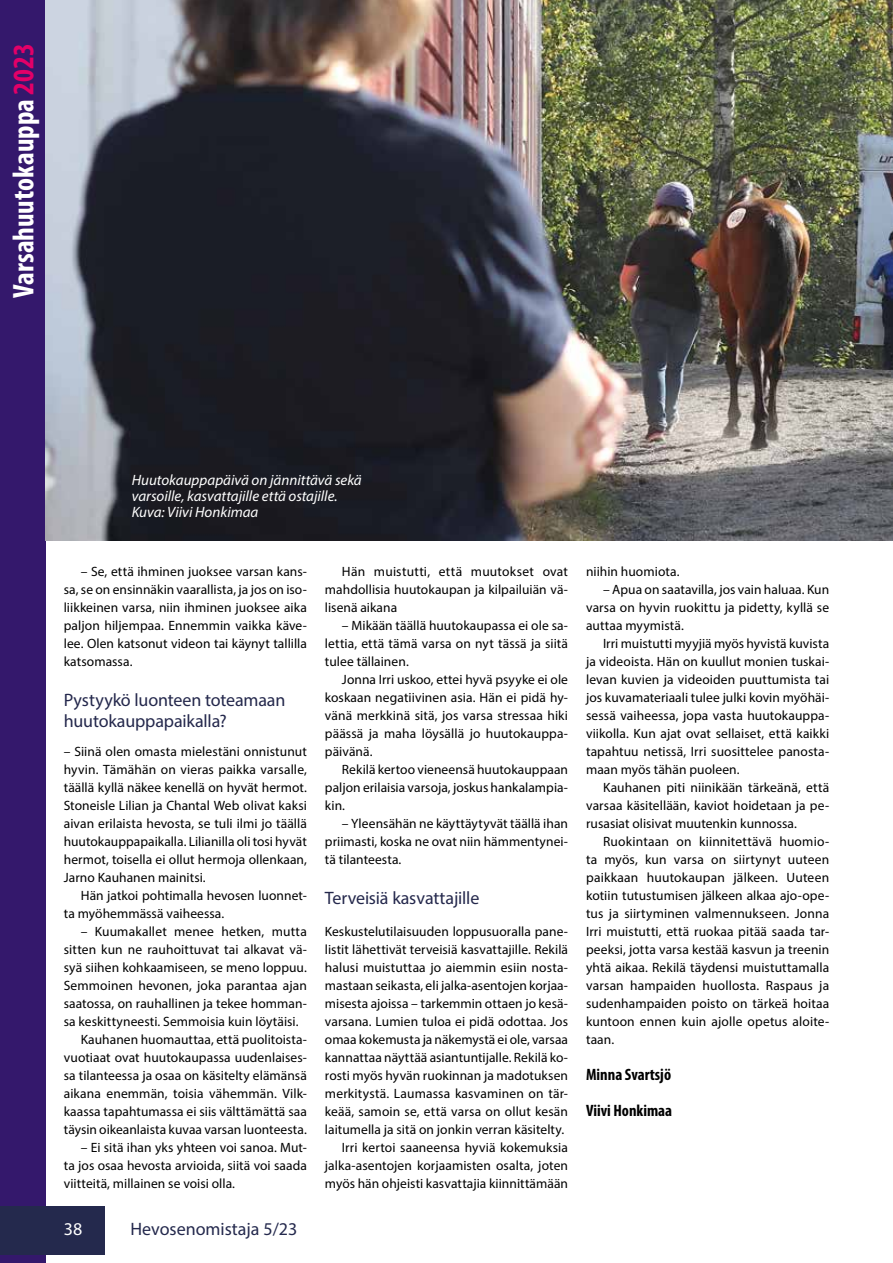
<style>
.page{position:relative;width:893px;height:1263px;background:#fff}
.page>*{position:absolute;margin:0;border:0;box-sizing:border-box;transform-origin:0 0}
.t1{font:700 condensed 30px "Myriad Pro";color:#fff}
.t2{font:18px/21.6px "Myriad Pro";letter-spacing:-.01em;color:#24284c}
.t3{font:18px "Myriad Pro";color:#24294d}
.t4{font:18px "Myriad Pro";color:#fff}
.t5{font:700 condensed 16.5px/36px "Myriad Pro";color:#000}
.t6{font:italic 15px/16.2px "Myriad Pro";color:#fff}
.t7{font:13.5px/18px "Myriad Pro";letter-spacing:.005em;color:#000;text-align:justify}
.s1{color:#e20068}
</style>
<div class="page">
<div style="left:0;top:0;width:46px;height:1263px;background:#34186c"></div>
<div style="left:0;top:1206px;width:105px;height:49px;background:#24294d"></div>
<img style="left:46px;top:0;width:847px;height:540px">
<h1 class="t1" style="left:5px;top:298px;width:256px;rotate:-90deg">Varsahuutokauppa <span class="s1">2023</span></h1>
<p class="t6" style="left:132px;top:471px;width:231px">Huutokauppapäivä on jännittävä sekä varsoille, kasvattajille että ostajille.<br>Kuva: Viivi Honkimaa</p>
<p class="t7" style="left:64px;top:562px;width:245px;text-indent:17px">– Se, että ihminen juoksee varsan kans&shy;sa, se on ensinnäkin vaarallista, ja jos on iso&shy;liikkeinen varsa, niin ihminen juoksee aika paljon hiljempaa. Ennemmin vaikka käve&shy;lee. Olen katsonut videon tai käynyt tallilla katsomassa.</p>
<h2 class="t2" style="left:64px;top:688px;width:223px">Pystyykö luonteen toteamaan huutokauppapaikalla?</h2>
<p class="t7" style="left:64px;top:742px;width:245px">– Siinä olen omasta mielestäni onnistunut hyvin. Tämähän on vieras paikka varsalle, täällä kyllä näkee kenellä on hyvät hermot.<br>Stoneisle Lilian ja Chantal Web olivat kaksi aivan erilaista hevosta, se tuli ilmi jo täällä huutokauppapaikalla. Lilianilla oli tosi hyvät hermot, toisella ei ollut hermoja ollenkaan, Jarno Kauhanen mainitsi.</p>
<p class="t7" style="left:64px;top:886px;width:245px;text-indent:17px">Hän jatkoi pohtimalla hevosen luonnet&shy;ta myöhemmässä vaiheessa.</p>
<p class="t7" style="left:81px;top:922px;width:228px">– Kuumakallet menee hetken, mutta</p>
<p class="t7" style="left:64px;top:940px;width:245px">sitten kun ne rauhoittuvat tai alkavat vä-</p>
<p class="t7" style="left:64px;top:958px;width:245px">syä siihen kohkaamiseen, se meno loppuu.</p>
<p class="t7" style="left:64px;top:976px;width:245px">Semmoinen hevonen, joka parantaa ajan</p>
<p class="t7" style="left:64px;top:994px;width:245px">saatossa, on rauhallinen ja tekee homman-</p>
<p class="t7" style="left:64px;top:1012px;width:236px">sa keskittyneesti. Semmoisia kuin löytäisi.</p>
<p class="t7" style="left:81px;top:1030px;width:228px">Kauhanen huomauttaa, että puolitoista-</p>
<p class="t7" style="left:64px;top:1048px;width:245px">vuotiaat ovat huutokaupassa uudenlaises-</p>
<p class="t7" style="left:64px;top:1066px;width:245px">sa tilanteessa ja osaa on käsitelty elämänsä</p>
<p class="t7" style="left:64px;top:1084px;width:245px">aikana enemmän, toisia vähemmän. Vilk-</p>
<p class="t7" style="left:64px;top:1102px;width:245px">kaassa tapahtumassa ei siis välttämättä saa</p>
<p class="t7" style="left:64px;top:1120px;width:245px">täysin oikeanlaista kuvaa varsan luonteesta.</p>
<p class="t7" style="left:64px;top:1138px;width:245px;text-indent:17px">– Ei sitä ihan yks yhteen voi sanoa. Mut&shy;ta jos osaa hevosta arvioida, siitä voi saada viitteitä, millainen se voisi olla.</p>
<h2 class="t4" style="left:64px;top:1218px;width:20px">38</h2>
<h2 class="t3" style="left:130px;top:1218px;width:168px">Hevosenomistaja 5/23</h2>
<p class="t7" style="left:325px;top:562px;width:245px;text-indent:17px">Hän muistutti, että muutokset ovat mahdollisia huutokaupan ja kilpailuiän vä&shy;lisenä aikana</p>
<p class="t7" style="left:325px;top:616px;width:245px;text-indent:17px">– Mikään täällä huutokaupassa ei ole sa&shy;lettia, että tämä varsa on nyt tässä ja siitä tulee tällainen.</p>
<p class="t7" style="left:325px;top:670px;width:245px;text-indent:17px">Jonna Irri uskoo, ettei hyvä psyyke ei ole koskaan negatiivinen asia. Hän ei pidä hy&shy;vänä merkkinä sitä, jos varsa stressaa hiki päässä ja maha löysällä jo huutokauppa&shy;päivänä.</p>
<p class="t7" style="left:325px;top:760px;width:245px;text-indent:17px">Rekilä kertoo vieneensä huutokauppaan paljon erilaisia varsoja, joskus hankalampia&shy;kin.</p>
<p class="t7" style="left:325px;top:814px;width:245px;text-indent:17px">– Yleensähän ne käyttäytyvät täällä ihan priimasti, koska ne ovat niin hämmentynei&shy;tä tilanteesta.</p>
<h2 class="t2" style="left:325px;top:886px;width:156px">Terveisiä kasvattajille</h2>
<p class="t7" style="left:325px;top:922px;width:245px;text-align:right">Keskustelutilaisuuden loppusuoralla pane&shy;listit lähettivät terveisiä kasvattajille. Rekilä halusi muistuttaa jo aiemmin esiin nosta&shy;mastaan seikasta, eli jalka-asentojen korjaa&shy;misesta ajoissa – tarkemmin ottaen jo kesä&shy;varsana. Lumien tuloa ei pidä odottaa. Jos omaa kokemusta ja näkemystä ei ole, varsaa kannattaa näyttää asiantuntijalle. Rekilä ko&shy;rosti myös hyvän ruokinnan ja madotuksen merkitystä. Laumassa kasvaminen on tär&shy;keää, samoin se, että varsa on ollut kesän laitumella ja sitä on jonkin verran käsitelty.<br>Irri kertoi saaneensa hyviä kokemuksia jalka-asentojen korjaamisten osalta, joten myös hän ohjeisti kasvattajia kiinnittämään</p>
<p class="t7" style="left:586px;top:562px;width:95px">niihin huomiota.</p>
<p class="t7" style="left:586px;top:580px;width:245px;text-indent:17px">– Apua on saatavilla, jos vain haluaa. Kun varsa on hyvin ruokittu ja pidetty, kyllä se auttaa myymistä.</p>
<p class="t7" style="left:586px;top:634px;width:245px;text-indent:17px">Irri muistutti myyjiä myös hyvistä kuvista ja videoista. Hän on kuullut monien tuskai&shy;levan kuvien ja videoiden puuttumista tai jos kuvamateriaali tulee julki kovin myöhäi&shy;sessä vaiheessa, jopa vasta huutokauppa&shy;viikolla. Kun ajat ovat sellaiset, että kaikki tapahtuu netissä, Irri suosittelee panosta&shy;maan myös tähän puoleen.</p>
<p class="t7" style="left:586px;top:778px;width:245px;text-indent:17px">Kauhanen piti niinikään tärkeänä, että varsaa käsitellään, kaviot hoidetaan ja pe&shy;rusasiat olisivat muutenkin kunnossa.</p>
<p class="t7" style="left:586px;top:832px;width:245px;text-indent:17px">Ruokintaan on kiinnitettävä huomio&shy;ta myös, kun varsa on siirtynyt uuteen paikkaan huutokaupan jälkeen. Uuteen kotiin tutustumisen jälkeen alkaa ajo-ope&shy;tus ja siirtyminen valmennukseen. Jonna Irri muistutti, että ruokaa pitää saada tar&shy;peeksi, jotta varsa kestää kasvun ja treenin yhtä aikaa. Rekilä täydensi muistuttamalla varsan hampaiden huollosta. Raspaus ja sudenhampaiden poisto on tärkeä hoitaa kuntoon ennen kuin ajolle opetus aloite&shy;taan.</p>
<p class="t5" style="left:586px;top:1056px;width:88px">Minna Svartsjö<br>Viivi Honkimaa</p>
</div>
